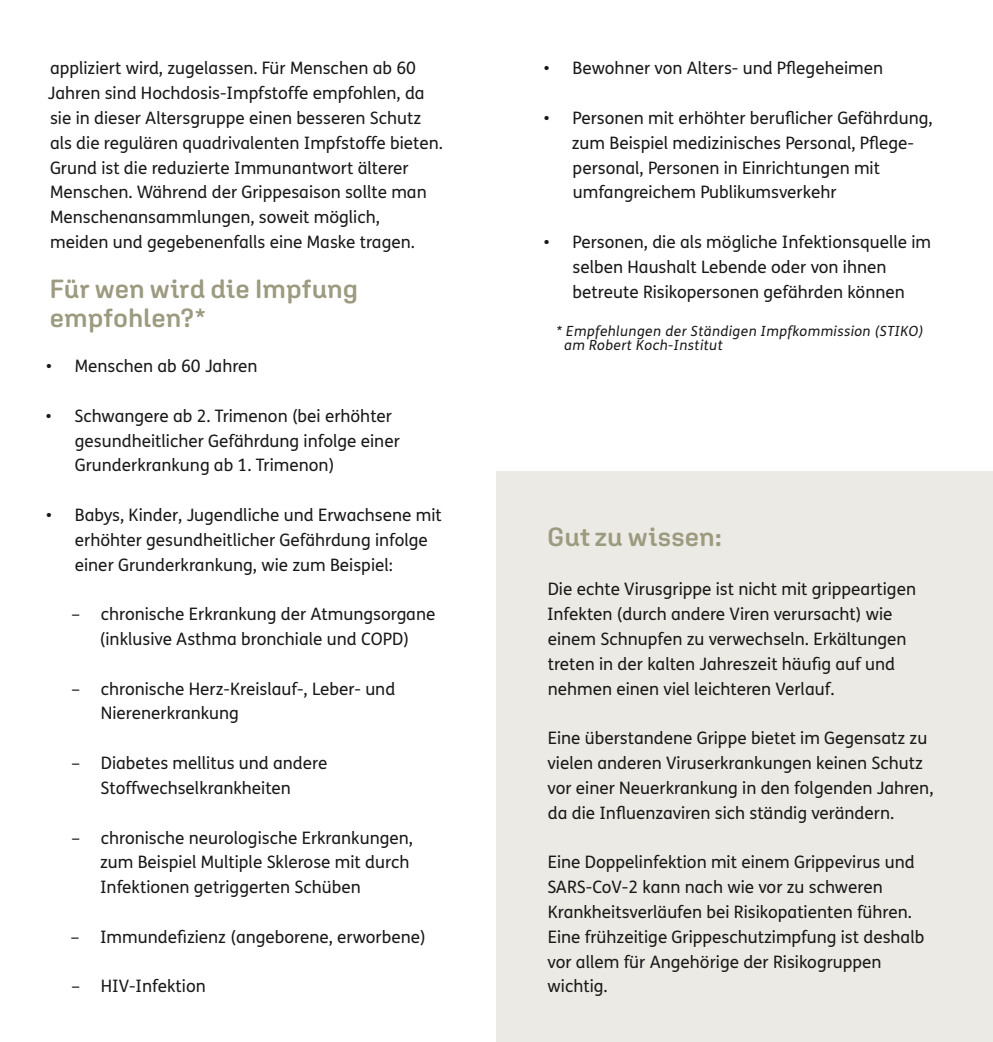
<style>
.page{position:relative;width:993px;height:1042px;background:#fff}
.page>*{position:absolute;margin:0;border:0;box-sizing:border-box;transform-origin:0 0}
.H2-Headline-Aglet{font:600 26.25px/29.8px "Aglet Sans";color:#9c9a7f}
.H2-Headline-Aglet-2{font:17.15px/24.8px "FS Me";color:#1b1819}
.Fließtext{font:17.15px/24.8px "FS Me";color:#1b1819}
.t1{font:italic 14px/14px "FS Me";letter-spacing:.03em;color:#1b1819}
</style>
<div class="page">
<div style="left:496px;top:471px;width:496px;height:571px;background:#ebeae4"></div>
<p class="H2-Headline-Aglet-2" style="left:48px;top:56px;width:396px">appliziert wird, zugelassen. Für Menschen ab 60<br>Jahren sind Hochdosis-Impfstoffe empfohlen, da sie in dieser Altersgruppe einen besseren Schutz als die regulären quadrivalenten Impfstoffe bieten.<br>Grund ist die reduzierte Immunantwort älterer Menschen. Während der Grippesaison sollte man Menschenansammlungen, soweit möglich,<br>meiden und gegebenenfalls eine Maske tragen.</p>
<p class="H2-Headline-Aglet" style="left:49px;top:273px;width:310px">Für wen wird die Impfung empfohlen?*</p>
<p class="H2-Headline-Aglet-2" style="left:46px;top:353px;width:213px">• Menschen ab 60 Jahren</p>
<p class="H2-Headline-Aglet-2" style="left:75px;top:403px;width:326px;text-indent:-29px">• Schwangere ab 2. Trimenon (bei erhöhter gesundheitlicher Gefährdung infolge einer<br>Grunderkrankung ab 1. Trimenon)</p>
<p class="H2-Headline-Aglet-2" style="left:75px;top:502px;width:368px;text-indent:-29px">• Babys, Kinder, Jugendliche und Erwachsene mit erhöhter gesundheitlicher Gefährdung infolge einer Grunderkrankung, wie zum Beispiel:</p>
<p class="H2-Headline-Aglet-2" style="left:72px;top:601px;width:365px;text-align:center">– chronische Erkrankung der Atmungsorgane (inklusive Asthma bronchiale und COPD)</p>
<p class="H2-Headline-Aglet-2" style="left:101px;top:676px;width:296px;text-indent:-29px">– chronische Herz-Kreislauf-, Leber- und<br>Nierenerkrankung</p>
<p class="H2-Headline-Aglet-2" style="left:71px;top:750px;width:257px;text-align:center">– Diabetes mellitus und andere<br>Stoffwechselkrankheiten</p>
<p class="H2-Headline-Aglet-2" style="left:100px;top:825px;width:314px;text-indent:-28px">– chronische neurologische Erkrankungen, zum Beispiel Multiple Sklerose mit durch<br>Infektionen getriggerten Schüben</p>
<p class="H2-Headline-Aglet-2" style="left:71px;top:924px;width:356px">– Immundefizienz (angeborene, erworbene)</p>
<p class="H2-Headline-Aglet-2" style="left:71px;top:973px;width:136px">– HIV-Infektion</p>
<p class="H2-Headline-Aglet-2" style="left:543px;top:56px;width:341px">• Bewohner von Alters- und Pflegeheimen</p>
<p class="H2-Headline-Aglet-2" style="left:571px;top:105px;width:362px;text-indent:-28px">• Personen mit erhöhter beruflicher Gefährdung, zum Beispiel medizinisches Personal, Pflege&shy;personal, Personen in Einrichtungen mit umfangreichem Publikumsverkehr</p>
<p class="H2-Headline-Aglet-2" style="left:572px;top:229px;width:360px;text-indent:-29px">• Personen, die als mögliche Infektionsquelle im selben Haushalt Lebende oder von ihnen betreute Risikopersonen gefährden können</p>
<p class="t1" style="left:564px;top:323px;width:360px;text-indent:-8px">* Empfehlungen der Ständigen Impfkommission (STIKO) am Robert Koch-Institut</p>
<p class="H2-Headline-Aglet" style="left:547px;top:521px;width:176px">Gut zu wissen:</p>
<p class="Fließtext" style="left:547px;top:577px;width:370px">Die echte Virusgrippe ist nicht mit grippeartigen Infekten (durch andere Viren verursacht) wie einem Schnupfen zu verwechseln. Erkältungen treten in der kalten Jahreszeit häufig auf und nehmen einen viel leichteren Verlauf.</p>
<p class="Fließtext" style="left:547px;top:725px;width:387px">Eine überstandene Grippe bietet im Gegensatz zu vielen anderen Viruserkrankungen keinen Schutz vor einer Neuerkrankung in den folgenden Jahren, da die Influenzaviren sich ständig verändern.</p>
<p class="Fließtext" style="left:547px;top:849px;width:378px">Eine Doppelinfektion mit einem Grippevirus und SARS-CoV-2 kann nach wie vor zu schweren Krankheitsverläufen bei Risikopatienten führen.<br>Eine frühzeitige Grippeschutzimpfung ist deshalb vor allem für Angehörige der Risikogruppen wichtig.</p>
</div>
